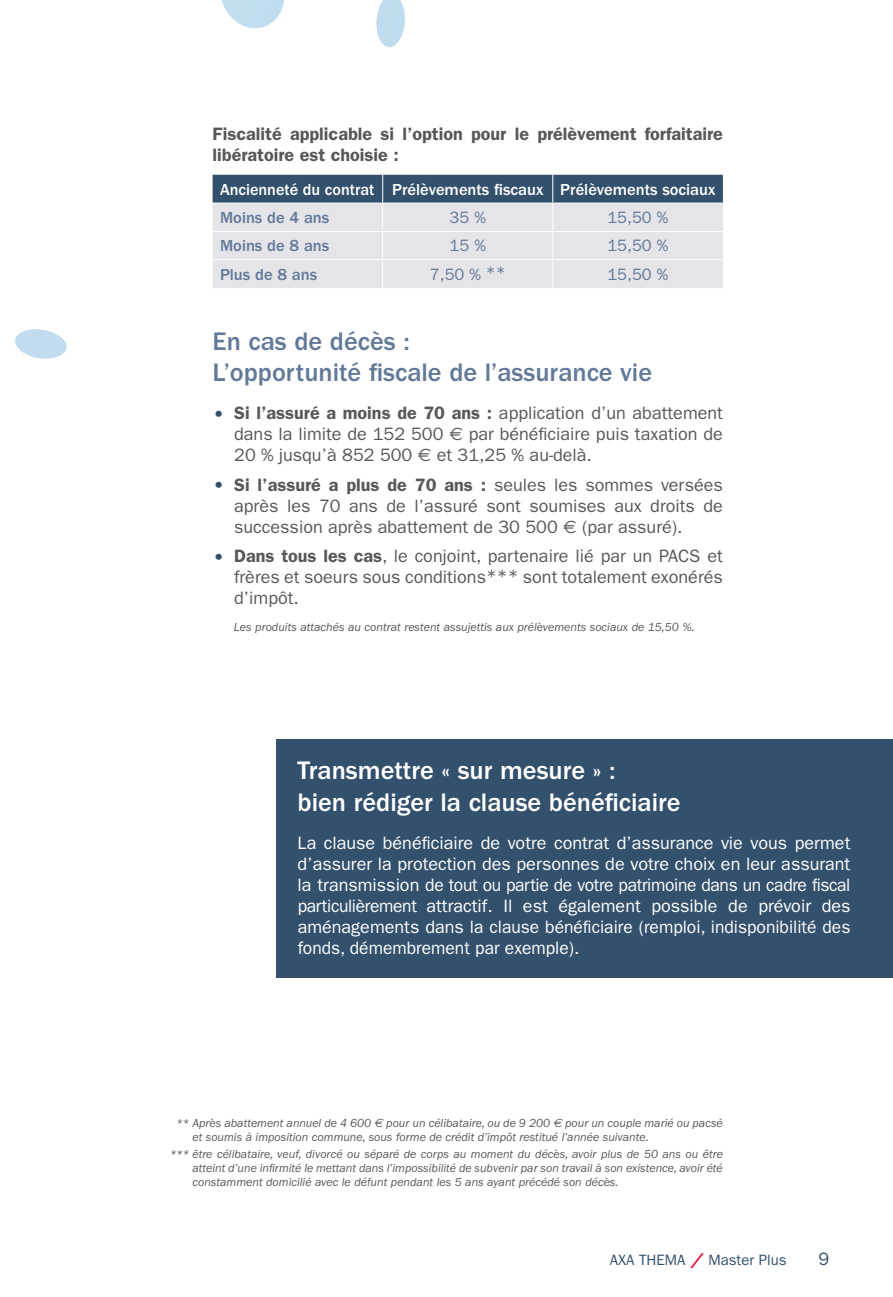
<style>
.page{position:relative;width:893px;height:1297px;background:#fff}
.page>*{position:absolute;margin:0;border:0;box-sizing:border-box;transform-origin:0 0}
.t1{font:500 26.25px/31.5px "ITC Franklin Gothic Std";color:#fff}
.t2{font:500 26.25px/31.5px "ITC Franklin Gothic Std";color:#627999}
.t3{font:18px/21px "ITC Franklin Gothic Std";color:#57585a;text-align:justify}
.t4{font:18px/21px "ITC Franklin Gothic Std";color:#fff;text-align:justify}
.t5{font:600 18px/21px "ITC Franklin Gothic Std";color:#57585a}
.t6{font:18px "ITC Franklin Gothic Std";color:#33516d}
.t7{font:500 16.5px "ITC Franklin Gothic Std";color:#fff}
.t8{font:500 16.5px "ITC Franklin Gothic Std";color:#627999}
.t9{font:16.5px "ITC Franklin Gothic Std";color:#627999}
.t10{font:15px "ITC Franklin Gothic Std";color:#33516d}
.t11{font:italic 12px/14.4px "ITC Franklin Gothic Std";color:#57585a}
.s1{font-weight:600;font-size:21px;color:#33516d}
.s2{font-weight:600}
.s3{font-family:"Euro Sans Std"}
</style>
<div class="page">
<svg style="left:690px;top:1253px;width:14px;height:15px"></svg>
<svg style="left:376px;top:0;width:29px;height:48px"></svg>
<svg style="left:221px;top:0;width:63px;height:29px"></svg>
<svg style="left:15px;top:329px;width:52px;height:30px"></svg>
<svg style="left:213px;top:175px;width:510px;height:113px;background:#bac0ca"></svg>
<div style="left:276px;top:740px;width:617px;height:238px;background:#33516d"></div>
<h2 class="t5" style="left:213px;top:123px;width:512px">Fiscalité applicable si l’option pour le prélèvement forfaitaire libératoire est choisie :</h2>
<h3 class="t7" style="left:220px;top:180px;width:497px">Ancienneté du contrat Prélèvements fiscaux Prélèvements sociaux</h3>
<h3 class="t8" style="left:220px;top:208px;width:111px">Moins de 4 ans</h3>
<h3 class="t9" style="left:450px;top:208px;width:38px">35 %</h3>
<h3 class="t9" style="left:607px;top:208px;width:63px">15,50 %</h3>
<h3 class="t8" style="left:220px;top:237px;width:111px">Moins de 8 ans</h3>
<h3 class="t9" style="left:450px;top:236px;width:38px">15 %</h3>
<h3 class="t9" style="left:607px;top:236px;width:63px">15,50 %</h3>
<h3 class="t8" style="left:220px;top:265px;width:99px">Plus de 8 ans</h3>
<h3 class="t9" style="left:430px;top:264px;width:77px">7,50 % **</h3>
<h3 class="t9" style="left:607px;top:264px;width:63px">15,50 %</h3>
<h1 class="t2" style="left:213px;top:325px;width:441px">En cas de décès :<br>L’opportunité fiscale de l’assurance vie</h1>
<h2 class="t3" style="left:234px;top:403px;width:490px;text-indent:-22px"><span class="s1">•</span> <span class="s2">Si l’assuré a moins de 70 ans :</span> application d’un abattement dans la limite de 152 500 <span class="s3">€</span> par bénéficiaire puis taxation de 20 % jusqu’à 852 500 <span class="s3">€</span> et 31,25 % au-delà.</h2>
<h2 class="t3" style="left:234px;top:474px;width:490px;text-indent:-22px"><span class="s1">•</span> <span class="s2">Si l’assuré a plus de 70 ans :</span> seules les sommes versées après les 70 ans de l’assuré sont soumises aux droits de succession après abattement de 30 500 <span class="s3">€</span> (par assuré).</h2>
<h2 class="t3" style="left:234px;top:546px;width:490px;text-indent:-22px"><span class="s1">•</span> <span class="s2">Dans tous les cas</span>, le conjoint, partenaire lié par un PACS et frères et soeurs sous conditions*** sont totalement exonérés d’impôt.</h2>
<p class="t11" style="left:234px;top:620px;width:462px">Les produits attachés au contrat restent assujettis aux prélèvements sociaux de 15,50 %.</p>
<h1 class="t1" style="left:298px;top:755px;width:384px">Transmettre « sur mesure » :<br>bien rédiger la clause bénéficiaire</h1>
<p class="t4" style="left:298px;top:832px;width:554px">La clause bénéficiaire de votre contrat d’assurance vie vous permet d’assurer la protection des personnes de votre choix en leur assurant la transmission de tout ou partie de votre patrimoine dans un cadre fiscal particulièrement attractif. Il est également possible de prévoir des aménagements dans la clause bénéficiaire (remploi, indisponibilité des fonds, démembrement par exemple).</p>
<p class="t11" style="left:192px;top:1116px;width:532px;text-indent:-16px">** Après abattement annuel de 4 600 <span class="s3">€</span> pour un célibataire, ou de 9 200 <span class="s3">€</span> pour un couple marié ou pacsé et soumis à imposition commune, sous forme de crédit d’impôt restitué l’année suivante.</p>
<p class="t11" style="left:192px;top:1146px;width:532px;text-align:justify;text-indent:-22px">*** être célibataire, veuf, divorcé ou séparé de corps au moment du décès, avoir plus de 50 ans ou être atteint d’une infirmité le mettant dans l’impossibilité de subvenir par son travail à son existence, avoir été constamment domicilié avec le défunt pendant les 5 ans ayant précédé son décès.</p>
<p class="t10" style="left:610px;top:1251px;width:77px">AXA THEMA</p>
<p class="t10" style="left:708px;top:1251px;width:80px">Master Plus</p>
<h2 class="t6" style="left:818px;top:1249px;width:12px">9</h2>
</div>
